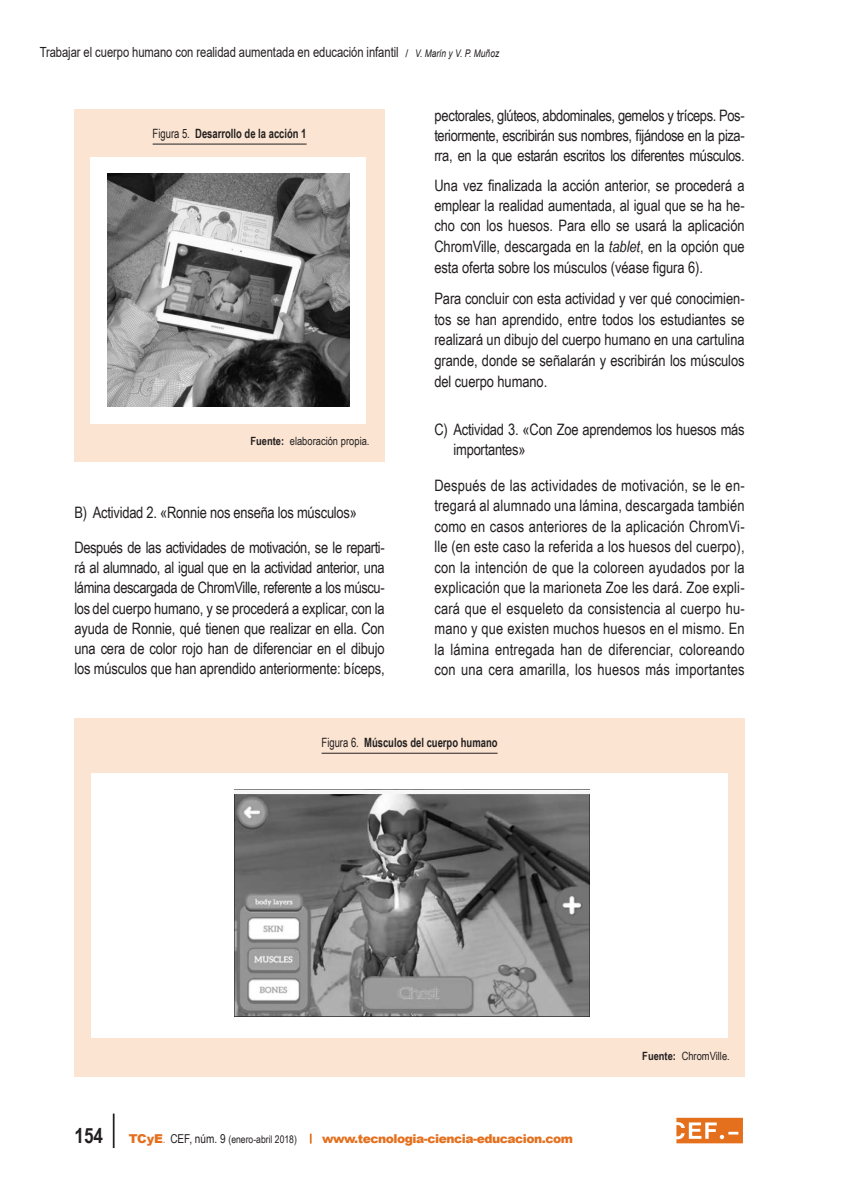
<style>
.page{position:relative;width:844px;height:1191px;background:#fff}
.page>*{position:absolute;margin:0;border:0;box-sizing:border-box;transform-origin:0 0}
.texto_general{font:15.75px/20.5px "Arial Narrow";letter-spacing:-.005em;color:#231f20;text-align:justify}
.epigrafe_1_1_1{font:15.75px/20.7px "Arial Narrow";letter-spacing:-.015em;color:#231f20}
.t1{font:14px "Arial";letter-spacing:-.005em;color:#231f20;scale:.8 1}
.Tablas_título{font:700 12.78px "Arial Narrow";color:#231f20;scale:.9 1}
.t2{font:900 12.25px "Arial";letter-spacing:-.04em;color:#e4701e}
.fuente{font:11.38px "Arial Narrow";color:#231f20}
.t3{font:10.5px "Arial Narrow";color:#231f20}
.s1{font-size:10.5px}
.s2{font-style:italic;font-size:10.5px}
.s3{font-weight:400}
.s4{font-weight:700}
.s5{font-style:italic}
.s6{font-weight:700;font-size:21px}
.s7{font-family:"Arial";font-weight:900;font-size:12.25px;color:#e4701e}
.s8{font-size:12.25px;color:#e4701e}
.s9{font-size:12.25px}
</style>
<div class="page">
<hr style="left:113px;top:1113px;width:1px;height:35px;background:#231f20">
<svg style="left:676px;top:1117px;width:66px;height:26px"></svg>
<div style="left:74px;top:718px;width:670px;height:358px;background:#fbe5d2"></div>
<hr style="left:321px;top:753px;width:176px;height:1px;background:#231f20">
<div style="left:91px;top:773px;width:636px;height:265px;background:#fff"></div>
<img style="left:234px;top:789px;width:355px;height:228px">
<div style="left:74px;top:109px;width:310px;height:353px;background:#fbe5d2"></div>
<hr style="left:153px;top:144px;width:153px;height:1px;background:#231f20">
<div style="left:91px;top:157px;width:275px;height:266px;background:#fff"></div>
<img style="left:107px;top:174px;width:242px;height:232px">
<p class="t1" style="left:40px;top:43px;width:575px">Trabajar el cuerpo humano con realidad aumentada en educación infantil <span class="s1">/</span> <span class="s2">V. Marín y V. P. Muñoz</span></p>
<p class="Tablas_título" style="left:153px;top:124px;width:172px"><span class="s3">Figura 5.</span> Desarrollo de la acción 1</p>
<p class="fuente" style="left:250px;top:433px;width:120px"><span class="s4">Fuente:</span> elaboración propia.</p>
<p class="epigrafe_1_1_1" style="left:74px;top:501px;width:284px">B) Actividad 2. «Ronnie nos enseña los músculos»</p>
<p class="texto_general" style="left:74px;top:537px;width:312px">Después de las actividades de motivación, se le reparti&shy;rá al alumnado, al igual que en la actividad anterior, una lámina descargada de ChromVille, referente a los múscu&shy;los del cuerpo humano, y se procederá a explicar, con la ayuda de Ronnie, qué tienen que realizar en ella. Con una cera de color rojo han de diferenciar en el dibujo los músculos que han aprendido anteriormente: bíceps,</p>
<p class="texto_general" style="left:434px;top:104px;width:312px">pectorales, glúteos, abdominales, gemelos y tríceps. Pos&shy;teriormente, escribirán sus nombres, fijándose en la piza&shy;rra, en la que estarán escritos los diferentes músculos.</p>
<p class="texto_general" style="left:434px;top:175px;width:312px">Una vez finalizada la acción anterior, se procederá a emplear la realidad aumentada, al igual que se ha he&shy;cho con los huesos. Para ello se usará la aplicación ChromVille, descargada en la <span class="s5">tablet</span>, en la opción que esta oferta sobre los músculos (véase figura 6).</p>
<p class="texto_general" style="left:434px;top:288px;width:312px">Para concluir con esta actividad y ver qué conocimien&shy;tos se han aprendido, entre todos los estudiantes se realizará un dibujo del cuerpo humano en una cartulina grande, donde se señalarán y escribirán los músculos del cuerpo humano.</p>
<p class="epigrafe_1_1_1" style="left:453px;top:418px;width:292px;text-indent:-19px">C) Actividad 3. «Con Zoe aprendemos los huesos más importantes»</p>
<p class="texto_general" style="left:434px;top:474px;width:312px">Después de las actividades de motivación, se le en&shy;tregará al alumnado una lámina, descargada también como en casos anteriores de la aplicación ChromVi&shy;lle (en este caso la referida a los huesos del cuerpo), con la intención de que la coloreen ayudados por la explicación que la marioneta Zoe les dará. Zoe expli&shy;cará que el esqueleto da consistencia al cuerpo hu&shy;mano y que existen muchos huesos en el mismo. En la lámina entregada han de diferenciar, coloreando con una cera amarilla, los huesos más importantes</p>
<p class="Tablas_título" style="left:321px;top:733px;width:197px"><span class="s3">Figura 6.</span> Músculos del cuerpo humano</p>
<p class="t3" style="left:74px;top:1131px;width:224px"><span class="s6">154</span> <span class="s7">TCyE</span><span class="s8">.</span> <span class="s9">CEF, núm. 9</span> (enero-abril 2018)</p>
<p class="t2" style="left:322px;top:1129px;width:252px">www.tecnologia-ciencia-educacion.com</p>
<p class="fuente" style="left:642px;top:1048px;width:89px"><span class="s4">Fuente:</span> ChromVille.</p>
</div>
